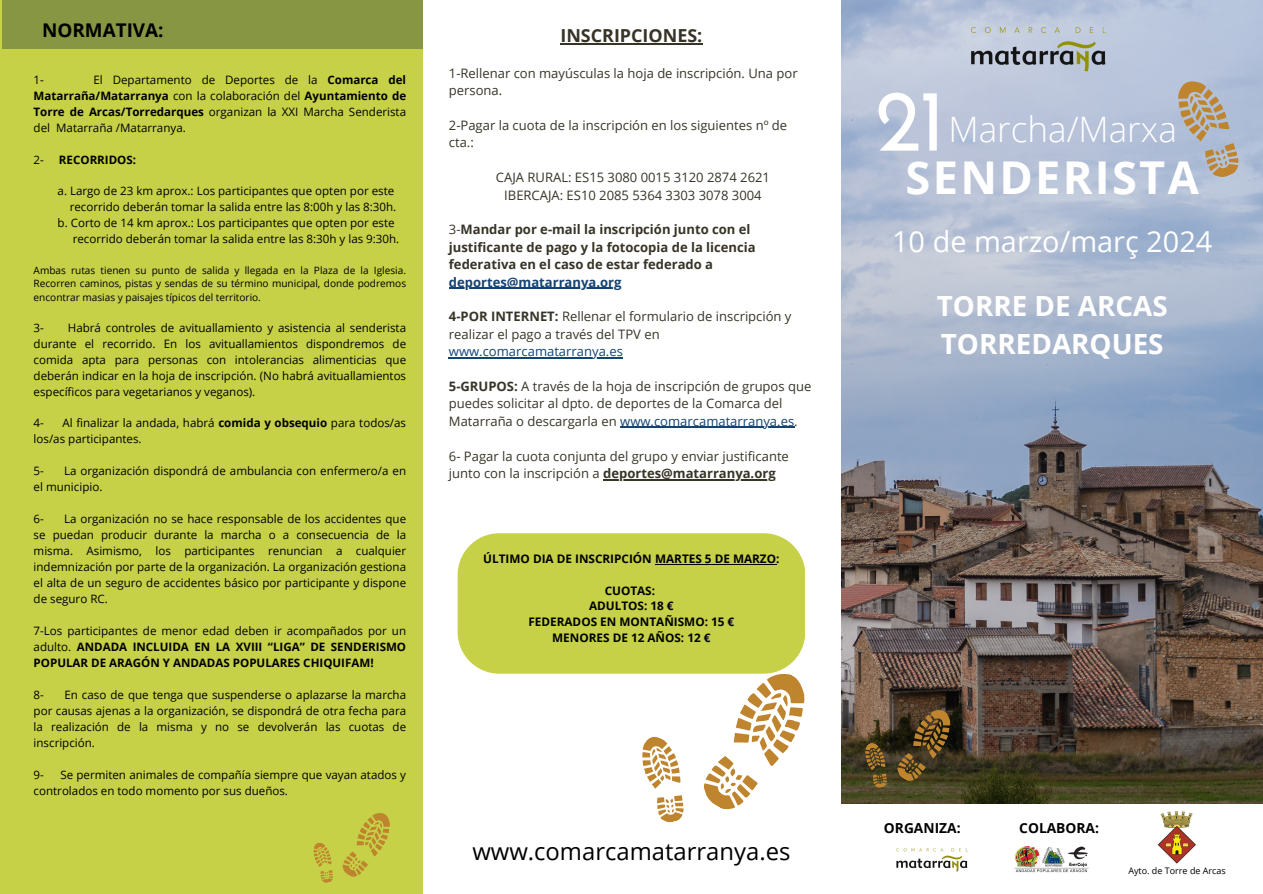
<style>
.page{position:relative;width:1263px;height:894px;background:#fff}
.page>*{position:absolute;margin:0;border:0;box-sizing:border-box;transform-origin:0 0}
.t1{font:700 88.05px "Josefin Sans";color:#fff}
.t2{font:700 45.3px "Open Sans";letter-spacing:.05em;color:#fff}
.t3{font:300 34.95px "Open Sans";color:#fff}
.t4{font:28.95px "Open Sans";color:#fff}
.t5{font:700 27.75px/38.2px "Open Sans";color:#fff}
.t6{font:23.85px "Open Sans";color:#000}
.t7{font:700 18.9px "Open Sans";color:#000}
.t8{font:700 17.85px "Open Sans";color:#373427}
.t9{font:700 13.8px "Open Sans";color:#000}
.t10{font:13.05px/17.4px "Open Sans";color:#373427}
.t11{font:700 13.05px/17.4px "Open Sans";color:#373427}
.t12{font:13.05px "Open Sans";color:#144372}
.t13{font:700 13.05px "Open Sans";color:#144372}
.t14{font:700 11.7px "Open Sans";color:#000}
.t15{font:11.55px/15.9px "Open Sans";color:#000;text-align:justify}
.t16{font:700 11.55px/15.9px "Open Sans";color:#000}
.t17{font:10.05px/13.5px "Open Sans";color:#000;text-align:justify}
.t18{font:9px "Open Sans";color:#000}
.s1{font-weight:700}
.s2{font-weight:400}
.s3{color:#144372}
</style>
<div class="page">
<img style="left:842px;top:0;width:421px;height:804px">
<img style="left:959px;top:19px;width:160px;height:59px">
<div style="left:0;top:0;width:422px;height:893px;background:#c6d148"></div>
<div style="left:2px;top:0;width:420px;height:48px;background:#879642"></div>
<svg style="left:698px;top:665px;width:107px;height:145px"></svg>
<svg style="left:642px;top:737px;width:42px;height:86px"></svg>
<img style="left:896px;top:848px;width:72px;height:24px">
<img style="left:1014px;top:846px;width:75px;height:27px">
<img style="left:1157px;top:811px;width:39px;height:53px">
<hr style="left:560px;top:43px;width:142px;height:1px;background:#373427">
<hr style="left:449px;top:287px;width:172px;height:1px;background:#144372">
<hr style="left:449px;top:357px;width:174px;height:1px;background:#144372">
<hr style="left:620px;top:426px;width:174px;height:2px;background:#144372">
<hr style="left:603px;top:479px;width:173px;height:1px;background:#373427">
<svg style="left:1174px;top:76px;width:66px;height:105px;background:#b3b0af"></svg>
<svg style="left:894px;top:705px;width:61px;height:78px;background:#4f3e1e"></svg>
<svg style="left:864px;top:741px;width:23px;height:47px"></svg>
<div style="left:458px;top:533px;width:347px;height:140px;background:#c6d148;border-radius:42px"></div>
<hr style="left:655px;top:564px;width:121px;height:1px;background:#000">
<svg style="left:342px;top:813px;width:48px;height:64px"></svg>
<svg style="left:313px;top:843px;width:20px;height:40px"></svg>
<p class="t7" style="left:42px;top:17px;width:123px">NORMATIVA:</p>
<p class="t15" style="left:34px;top:71px;width:374px;text-indent:60px">El Departamento de Deportes de la <span class="s1">Comarca del Matarraña/Matarranya</span> con la colaboración del <span class="s1">Ayuntamiento de Torre de Arcas/Torredarques</span> organizan la XXI Marcha Senderista del Matarraña /Matarranya.</p>
<p class="t15" style="left:34px;top:151px;width:12px">2-</p>
<p class="t16" style="left:59px;top:151px;width:79px">RECORRIDOS:</p>
<p class="t15" style="left:58px;top:183px;width:338px">a. Largo de 23 km aprox.: Los participantes que opten por este</p>
<p class="t15" style="left:70px;top:199px;width:328px">recorrido deberán tomar la salida entre las 8:00h y las 8:30h.</p>
<p class="t15" style="left:58px;top:215px;width:338px">b. Corto de 14 km aprox.: Los participantes que opten por este</p>
<p class="t15" style="left:73px;top:231px;width:328px">recorrido deberán tomar la salida entre las 8:30h y las 9:30h.</p>
<p class="t17" style="left:34px;top:263px;width:374px">Ambas rutas tienen su punto de salida y llegada en la Plaza de la Iglesia.<br>Recorren caminos, pistas y sendas de su término municipal, donde podremos encontrar masias y paisajes típicos del territorio.</p>
<p class="t15" style="left:34px;top:319px;width:12px">3-</p>
<p class="t15" style="left:34px;top:71px;width:12px">1-</p>
<p class="t15" style="left:34px;top:319px;width:374px;text-indent:34px">Habrá controles de avituallamiento y asistencia al senderista durante el recorrido. En los avituallamientos dispondremos de comida apta para personas con intolerancias alimenticias que deberán indicar en la hoja de inscripción. (No habrá avituallamientos específicos para vegetarianos y veganos).</p>
<p class="t15" style="left:34px;top:415px;width:12px">4-</p>
<p class="t15" style="left:34px;top:415px;width:374px;text-indent:29px">Al finalizar la andada, habrá <span class="s1">comida y obsequio</span> para todos/as los/as participantes.</p>
<p class="t15" style="left:34px;top:463px;width:12px">5-</p>
<p class="t15" style="left:34px;top:463px;width:374px;text-indent:30px">La organización dispondrá de ambulancia con enfermero/a en el municipio.</p>
<p class="t15" style="left:34px;top:510px;width:12px">6-</p>
<p class="t15" style="left:34px;top:510px;width:374px;text-indent:30px">La organización no se hace responsable de los accidentes que se puedan producir durante la marcha o a consecuencia de la misma. Asimismo, los participantes renuncian a cualquier indemnización por parte de la organización. La organización gestiona el alta de un seguro de accidentes básico por participante y dispone de seguro RC.</p>
<p class="t15" style="left:34px;top:622px;width:374px">7-Los participantes de menor edad deben ir acompañados por un adulto.</p>
<p class="t16" style="left:34px;top:638px;width:374px;text-indent:43px">ANDADA INCLUIDA EN LA XVIII “LIGA” DE SENDERISMO<br>POPULAR DE ARAGÓN Y ANDADAS POPULARES CHIQUIFAM!</p>
<p class="t15" style="left:34px;top:686px;width:12px">8-</p>
<h5 class="t15" style="left:34px;top:686px;width:374px;text-indent:31px">En caso de que tenga que suspenderse o aplazarse la marcha por causas ajenas a la organización, se dispondrá de otra fecha para la realización de la misma y no se devolverán las cuotas de inscripción.</h5>
<h5 class="t15" style="left:34px;top:766px;width:12px">9-</h5>
<p class="t15" style="left:34px;top:766px;width:374px;text-indent:27px">Se permiten animales de compañía siempre que vayan atados y controlados en todo momento por sus dueños.</p>
<p class="t8" style="left:560px;top:23px;width:143px">INSCRIPCIONES:</p>
<p class="t10" style="left:449px;top:64px;width:350px">1-Rellenar con mayúsculas la hoja de inscripción. Una por persona.</p>
<p class="t10" style="left:449px;top:116px;width:340px">2-Pagar la cuota de la inscripción en los siguientes nº de cta.:</p>
<p class="t10" style="left:496px;top:168px;width:276px">CAJA RURAL: ES15 3080 0015 3120 2874 2621</p>
<p class="t10" style="left:504px;top:186px;width:259px">IBERCAJA: ES10 2085 5364 3303 3078 3004</p>
<p class="t11" style="left:449px;top:220px;width:308px"><span class="s2">3-</span>Mandar por e-mail la inscripción junto con el justificante de pago y la fotocopia de la licencia federativa en el caso de estar federado a</p>
<p class="t13" style="left:449px;top:272px;width:174px">deportes@matarranya.org</p>
<p class="t10" style="left:449px;top:307px;width:344px"><span class="s1">4-POR INTERNET:</span> Rellenar el formulario de inscripción y realizar el pago a través del TPV en</p>
<p class="t12" style="left:449px;top:342px;width:175px">www.comarcamatarranya.es</p>
<p class="t10" style="left:449px;top:377px;width:364px"><span class="s1">5-GRUPOS:</span> A través de la hoja de inscripción de grupos que puedes solicitar al dpto. de deportes de la Comarca del</p>
<p class="t10" style="left:449px;top:412px;width:350px">Matarraña o descargarla en <span class="s3">www.comarcamatarranya.es</span>.</p>
<p class="t10" style="left:449px;top:446px;width:341px">6- Pagar la cuota conjunta del grupo y enviar justificante junto con la inscripción a <span class="s1">deportes@matarranya.org</span></p>
<h3 class="t14" style="left:483px;top:550px;width:298px">ÚLTIMO DIA DE INSCRIPCIÓN MARTES 5 DE MARZO:</h3>
<p class="t14" style="left:605px;top:582px;width:52px">CUOTAS:</p>
<p class="t14" style="left:589px;top:597px;width:86px">ADULTOS: 18 €</p>
<p class="t14" style="left:528px;top:613px;width:207px">FEDERADOS EN MONTAÑISMO: 15 €</p>
<p class="t14" style="left:552px;top:629px;width:160px">MENORES DE 12 AÑOS: 12 €</p>
<p class="t6" style="left:472px;top:834px;width:320px">www.comarcamatarranya.es</p>
<h6 class="t1" style="left:875px;top:84px;width:71px">21</h6>
<p class="t2" style="left:906px;top:145px;width:295px">SENDERISTA</p>
<p class="t3" style="left:948px;top:105px;width:230px">Marcha/Marxa</p>
<h1 class="t4" style="left:892px;top:220px;width:322px">10 de marzo/març 2024</h1>
<h4 class="t5" style="left:937px;top:285px;width:232px">TORRE DE ARCAS<br>TORREDARQUES</h4>
<p class="t9" style="left:884px;top:818px;width:78px">ORGANIZA:</p>
<p class="t9" style="left:1019px;top:818px;width:81px">COLABORA:</p>
<p class="t18" style="left:1128px;top:864px;width:99px">Ayto. de Torre de Arcas</p>
</div>
